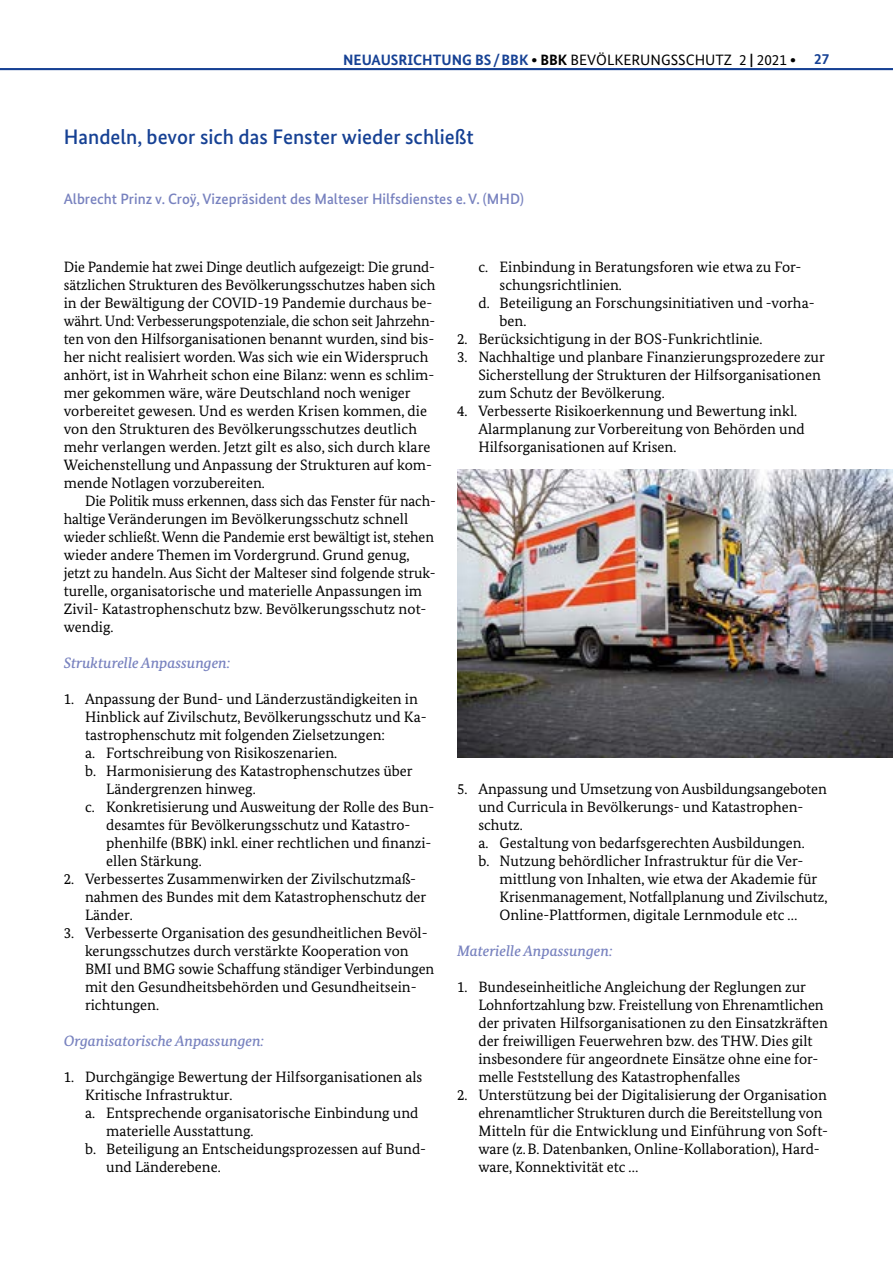
<style>
.page{position:relative;width:893px;height:1263px;background:#fff}
.page>*{position:absolute;margin:0;border:0;box-sizing:border-box;transform-origin:0 0}
.Überschr_Stellung{font:500 21px "Bundes Sans";color:#164194}
.Aufzählung{font:15px/18px "Bundes Serif";color:#000}
.Aufz_Unterpunkt{font:15px/18px "Bundes Serif";color:#000}
.Fließtext_ohne_Einzu{font:15px/18px "Bundes Serif";color:#000}
.Fließtext{font:15px/18px "Bundes Serif";letter-spacing:-.005em;color:#000}
.Unterpunkt{font:italic 500 15px "Bundes Serif";color:#7882bf}
.Autor{font:500 15px "Bundes Sans";color:#7882bf}
.t1{font:15px "Bundes Sans";color:#000}
.s1{font-weight:700;color:#164194}
.s2{font-weight:700}
</style>
<div class="page">
<img style="left:457px;top:470px;width:436px;height:288px">
<hr style="left:0;top:68px;width:893px;height:2px;background:#164194">
<p class="t1" style="left:343px;top:50px;width:488px"><span class="s1">NEUAUSRICHTUNG BS/BBK</span> <span class="s2">∙ BBK</span> BEVÖLKERUNGSSCHUTZ 2 <span class="s2">|</span> 2021 <span class="s2">∙</span> <span class="s1">27</span></p>
<p class="Überschr_Stellung" style="left:64px;top:124px;width:412px">Handeln, bevor sich das Fenster wieder schließt</p>
<p class="Autor" style="left:64px;top:190px;width:462px">Albrecht Prinz v. Croÿ, Vizepräsident des Malteser Hilfsdienstes e.V. (MHD)</p>
<p class="Fließtext_ohne_Einzu" style="left:64px;top:257px;width:373px">Die Pandemie hat zwei Dinge deutlich aufgezeigt: Die grund&shy;sätzlichen Strukturen des Bevölkerungsschutzes haben sich in der Bewältigung der COVID-19 Pandemie durchaus be&shy;währt. Und: Verbesserungspotenziale, die schon seit Jahrzehn&shy;ten von den Hilfsorganisationen benannt wurden, sind bis&shy;her nicht realisiert worden. Was sich wie ein Widerspruch anhört, ist in Wahrheit schon eine Bilanz: wenn es schlim&shy;mer gekommen wäre, wäre Deutschland noch weniger vorbereitet gewesen. Und es werden Krisen kommen, die von den Strukturen des Bevölkerungsschutzes deutlich mehr verlangen werden. Jetzt gilt es also, sich durch klare Weichenstellung und Anpassung der Strukturen auf kom&shy;mende Notlagen vorzubereiten.</p>
<p class="Fließtext" style="left:64px;top:491px;width:374px;text-indent:21px">Die Politik muss erkennen, dass sich das Fenster für nach&shy;haltige Veränderungen im Bevölkerungsschutz schnell wieder schließt. Wenn die Pandemie erst bewältigt ist, stehen wieder andere Themen im Vordergrund. Grund genug, jetzt zu handeln. Aus Sicht der Malteser sind folgende struk&shy;turelle, organisatorische und materielle Anpassungen im Zivil- Katastrophenschutz bzw. Bevölkerungsschutz not&shy;wendig.</p>
<p class="Unterpunkt" style="left:64px;top:653px;width:168px">Strukturelle Anpassungen:</p>
<p class="Aufzählung" style="left:85px;top:689px;width:343px;text-indent:-21px">1. Anpassung der Bund- und Länderzuständigkeiten in<br>Hinblick auf Zivilschutz, Bevölkerungsschutz und Ka&shy;tastrophenschutz mit folgenden Zielsetzungen:</p>
<p class="Aufz_Unterpunkt" style="left:85px;top:743px;width:254px">a. Fortschreibung von Risikoszenarien.</p>
<p class="Aufz_Unterpunkt" style="left:106px;top:761px;width:308px;text-indent:-21px">b. Harmonisierung des Katastrophenschutzes über<br>Ländergrenzen hinweg.</p>
<p class="Aufz_Unterpunkt" style="left:106px;top:797px;width:330px;text-indent:-21px">c. Konkretisierung und Ausweitung der Rolle des Bun&shy;desamtes für Bevölkerungsschutz und Katastro&shy;phenhilfe (BBK) inkl. einer rechtlichen und finanzi&shy;ellen Stärkung.</p>
<p class="Aufzählung" style="left:85px;top:869px;width:343px;text-indent:-21px">2. Verbessertes Zusammenwirken der Zivilschutzmaß&shy;nahmen des Bundes mit dem Katastrophenschutz der<br>Länder.</p>
<p class="Aufzählung" style="left:85px;top:923px;width:351px;text-indent:-21px">3. Verbesserte Organisation des gesundheitlichen Bevöl&shy;kerungsschutzes durch verstärkte Kooperation von BMI und BMG sowie Schaffung ständiger Verbindungen mit den Gesundheitsbehörden und Gesundheitsein&shy;richtungen.</p>
<p class="Unterpunkt" style="left:64px;top:1031px;width:202px">Organisatorische Anpassungen:</p>
<p class="Aufzählung" style="left:85px;top:1067px;width:339px;text-indent:-21px">1. Durchgängige Bewertung der Hilfsorganisationen als<br>Kritische Infrastruktur.</p>
<p class="Aufz_Unterpunkt" style="left:106px;top:1103px;width:314px;text-indent:-21px">a. Entsprechende organisatorische Einbindung und materielle Ausstattung.</p>
<p class="Aufz_Unterpunkt" style="left:106px;top:1139px;width:321px;text-indent:-21px">b. Beteiligung an Entscheidungsprozessen auf Bund&shy;und Länderebene.</p>
<p class="Aufz_Unterpunkt" style="left:500px;top:257px;width:303px;text-indent:-21px">c. Einbindung in Beratungsforen wie etwa zu For&shy;schungsrichtlinien.</p>
<p class="Aufz_Unterpunkt" style="left:500px;top:293px;width:316px;text-indent:-21px">d. Beteiligung an Forschungsinitiativen und -vorha&shy;ben.</p>
<p class="Aufzählung" style="left:457px;top:329px;width:307px">2. Berücksichtigung in der BOS-Funkrichtlinie.</p>
<p class="Aufzählung" style="left:478px;top:347px;width:348px;text-indent:-21px">3. Nachhaltige und planbare Finanzierungsprozedere zur<br>Sicherstellung der Strukturen der Hilfsorganisationen zum Schutz der Bevölkerung.</p>
<p class="Aufzählung" style="left:478px;top:401px;width:328px;text-indent:-21px">4. Verbesserte Risikoerkennung und Bewertung inkl.<br>Alarmplanung zur Vorbereitung von Behörden und<br>Hilfsorganisationen auf Krisen.</p>
<p class="Aufzählung" style="left:478px;top:779px;width:350px;text-indent:-21px">5. Anpassung und Umsetzung von Ausbildungsangeboten und Curricula in Bevölkerungs- und Katastrophen&shy;schutz.</p>
<p class="Aufz_Unterpunkt" style="left:478px;top:833px;width:328px">a. Gestaltung von bedarfsgerechten Ausbildungen.</p>
<p class="Aufz_Unterpunkt" style="left:500px;top:851px;width:329px;text-indent:-21px">b. Nutzung behördlicher Infrastruktur für die Ver&shy;mittlung von Inhalten, wie etwa der Akademie für Krisenmanagement, Notfallplanung und Zivilschutz, Online-Plattformen, digitale Lernmodule etc …</p>
<p class="Unterpunkt" style="left:457px;top:941px;width:157px">Materielle Anpassungen:</p>
<p class="Aufzählung" style="left:478px;top:977px;width:351px;text-indent:-21px">1. Bundeseinheitliche Angleichung der Reglungen zur Lohnfortzahlung bzw. Freistellung von Ehrenamtlichen der privaten Hilfsorganisationen zu den Einsatzkräften der freiwilligen Feuerwehren bzw. des THW. Dies gilt insbesondere für angeordnete Einsätze ohne eine for&shy;melle Feststellung des Katastrophenfalles</p>
<p class="Aufzählung" style="left:478px;top:1085px;width:351px;text-indent:-21px">2. Unterstützung bei der Digitalisierung der Organisation ehrenamtlicher Strukturen durch die Bereitstellung von Mitteln für die Entwicklung und Einführung von Soft&shy;ware (z.B. Datenbanken, Online-Kollaboration), Hard&shy;ware, Konnektivität etc …</p>
</div>
